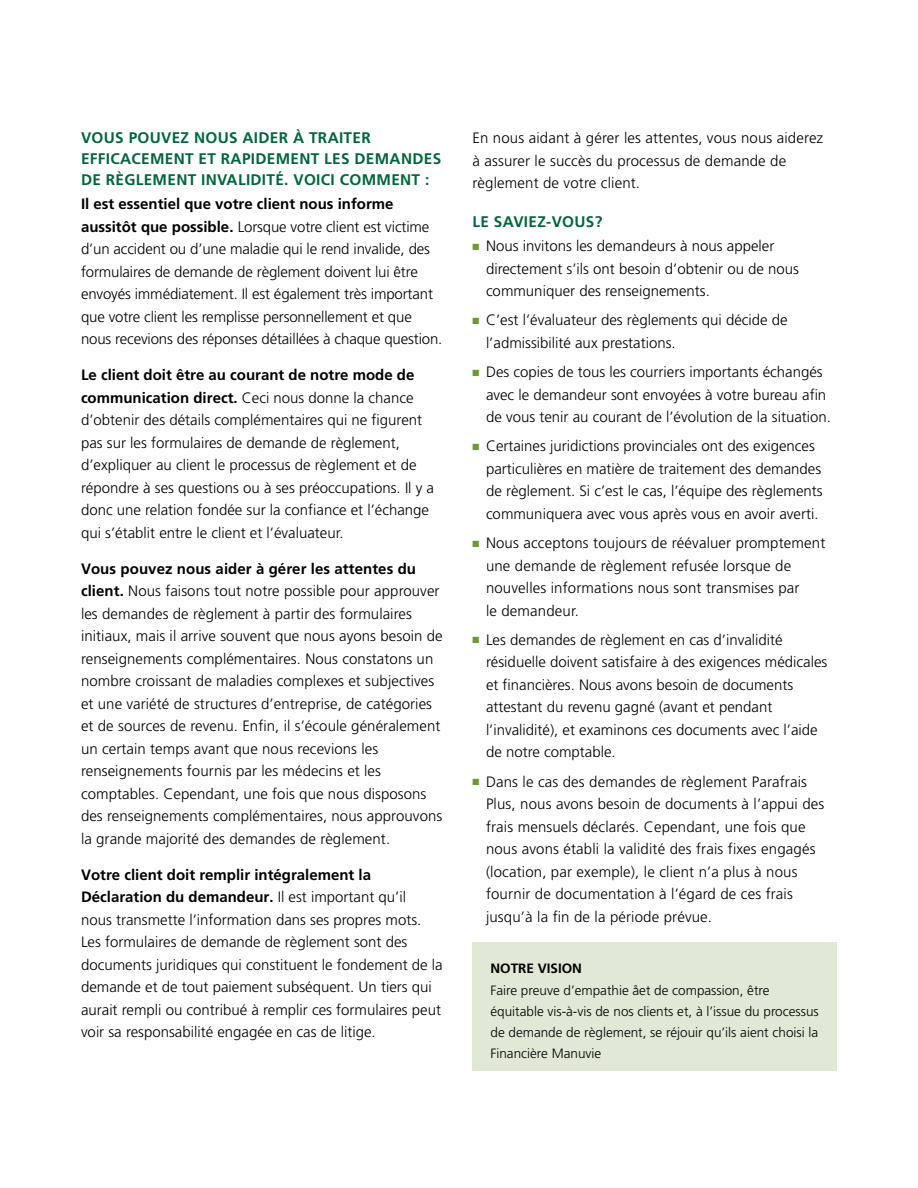
<style>
.page{position:relative;width:918px;height:1188px;background:#fff}
.page>*{position:absolute;margin:0;border:0;box-sizing:border-box;transform-origin:0 0}
.t1{font:700 15.3px/21px "Frutiger";letter-spacing:.02em;color:#00673e}
.t2{font:300 15px/22.5px "Frutiger";color:#000}
.t3{font:300 13.5px/21px "Frutiger";color:#000}
.t4{font:700 13.5px "Frutiger";color:#000}
.s1{font-weight:700}
.s2{color:#6e9934}
</style>
<div class="page">
<div style="left:472px;top:942px;width:365px;height:129px;background:#e1e8d5"></div>
<h5 class="t1" style="left:81px;top:127px;width:362px">VOUS POUVEZ NOUS AIDER À TRAITER<br>EFFICACEMENT ET RAPIDEMENT LES DEMANDES<br>DE RÈGLEMENT INVALIDITÉ. VOICI COMMENT :</h5>
<p class="t2" style="left:81px;top:193px;width:363px"><span class="s1">Il est essentiel que votre client nous informe aussitôt que possible.</span> Lorsque votre client est victime d’un accident ou d’une maladie qui le rend invalide, des formulaires de demande de règlement doivent lui être envoyés immédiatement. Il est également très important que votre client les remplisse personnellement et que nous recevions des réponses détaillées à chaque question.</p>
<p class="t2" style="left:81px;top:364px;width:355px"><span class="s1">Le client doit être au courant de notre mode de communication direct.</span> Ceci nous donne la chance d’obtenir des détails complémentaires qui ne figurent pas sur les formulaires de demande de règlement, d’expliquer au client le processus de règlement et de répondre à ses questions ou à ses préoccupations. Il y a donc une relation fondée sur la confiance et l’échange qui s’établit entre le client et l’évaluateur.</p>
<p class="t2" style="left:81px;top:557px;width:363px"><span class="s1">Vous pouvez nous aider à gérer les attentes du client.</span> Nous faisons tout notre possible pour approuver les demandes de règlement à partir des formulaires initiaux, mais il arrive souvent que nous ayons besoin de renseignements complémentaires. Nous constatons un nombre croissant de maladies complexes et subjectives et une variété de structures d’entreprise, de catégories et de sources de revenu. Enfin, il s’écoule généralement un certain temps avant que nous recevions les renseignements fournis par les médecins et les comptables. Cependant, une fois que nous disposons des renseignements complémentaires, nous approuvons la grande majorité des demandes de règlement.</p>
<p class="t2" style="left:81px;top:863px;width:363px"><span class="s1">Votre client doit remplir intégralement la Déclaration du demandeur.</span> Il est important qu’il<br>nous transmette l’information dans ses propres mots.<br>Les formulaires de demande de règlement sont des documents juridiques qui constituent le fondement de la demande et de tout paiement subséquent. Un tiers qui aurait rempli ou contribué à remplir ces formulaires peut voir sa responsabilité engagée en cas de litige.</p>
<p class="t2" style="left:472px;top:127px;width:352px">En nous aidant à gérer les attentes, vous nous aiderez à assurer le succès du processus de demande de règlement de votre client.</p>
<h5 class="t1" style="left:472px;top:211px;width:131px">LE SAVIEZ-VOUS?</h5>
<p class="t2" style="left:486px;top:235px;width:315px;text-indent:-13px"><span class="s2">■■</span> Nous invitons les demandeurs à nous appeler directement s’ils ont besoin d’obtenir ou de nous communiquer des renseignements.</p>
<p class="t2" style="left:486px;top:309px;width:303px;text-indent:-13px"><span class="s2">■■</span> C’est l’évaluateur des règlements qui décide de l’admissibilité aux prestations.</p>
<p class="t2" style="left:486px;top:361px;width:347px;text-indent:-13px"><span class="s2">■■</span> Des copies de tous les courriers importants échangés avec le demandeur sont envoyées à votre bureau afin de vous tenir au courant de l’évolution de la situation.</p>
<p class="t2" style="left:486px;top:435px;width:338px;text-indent:-13px"><span class="s2">■■</span> Certaines juridictions provinciales ont des exigences particulières en matière de traitement des demandes de règlement. Si c’est le cas, l’équipe des règlements communiquera avec vous après vous en avoir averti.</p>
<p class="t2" style="left:486px;top:532px;width:341px;text-indent:-13px"><span class="s2">■■</span> Nous acceptons toujours de réévaluer promptement une demande de règlement refusée lorsque de nouvelles informations nous sont transmises par<br>le demandeur.</p>
<p class="t2" style="left:486px;top:628px;width:343px;text-indent:-13px"><span class="s2">■■</span> Les demandes de règlement en cas d’invalidité résiduelle doivent satisfaire à des exigences médicales et financières. Nous avons besoin de documents attestant du revenu gagné (avant et pendant l’invalidité), et examinons ces documents avec l’aide de notre comptable.</p>
<p class="t2" style="left:486px;top:770px;width:340px;text-indent:-13px"><span class="s2">■■</span> Dans le cas des demandes de règlement Parafrais Plus, nous avons besoin de documents à l’appui des frais mensuels déclarés. Cependant, une fois que nous avons établi la validité des frais fixes engagés (location, par exemple), le client n’a plus à nous fournir de documentation à l’égard de ces frais jusqu’à la fin de la période prévue.</p>
<h5 class="t4" style="left:490px;top:960px;width:93px">NOTRE VISION</h5>
<p class="t3" style="left:490px;top:980px;width:330px">Faire preuve d’empathie ået de compassion, être équitable vis-à-vis de nos clients et, à l’issue du processus de demande de règlement, se réjouir qu’ils aient choisi la Financière Manuvie</p>
</div>
